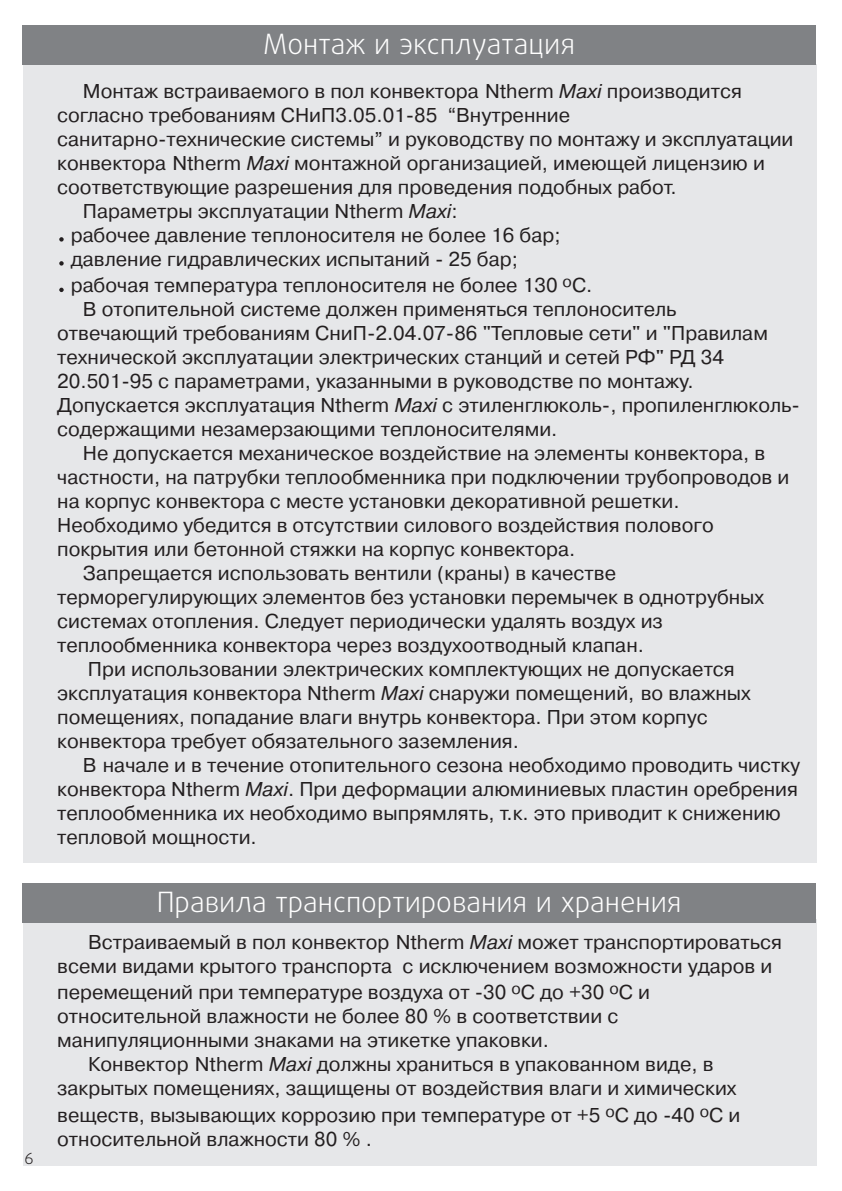
<style>
.page{position:relative;width:842px;height:1191px;background:#fff}
.page>*{position:absolute;margin:0;border:0;box-sizing:border-box;transform-origin:0 0}
.t1{font:300 28px "Daxline Pro";color:#fff}
.t2{font:20px/24px "Pragmatica C";color:#231f20}
.t3{font:300 16px "Daxline Pro";color:#231f20}
.s1{font-style:italic}
</style>
<div class="page">
<div style="left:23px;top:64px;width:794px;height:798px;background:#e6e7e9"></div>
<div style="left:22px;top:25px;width:794px;height:40px;background:#808285"></div>
<svg style="left:59px;top:288px;width:5px;height:4px"></svg>
<svg style="left:59px;top:261px;width:5px;height:5px"></svg>
<svg style="left:59px;top:237px;width:5px;height:5px"></svg>
<div style="left:23px;top:919px;width:794px;height:247px;background:#e6e7e9"></div>
<div style="left:22px;top:883px;width:794px;height:40px;background:#808285"></div>
<p class="t3" style="left:25px;top:1151px;width:11px">6</p>
<h1 class="t1" style="left:263px;top:32px;width:313px">Монтаж и эксплуатация</h1>
<p class="t2" style="left:83px;top:79px;width:661px">Монтаж встраиваемого в пол конвектора Ntherm <span class="s1">Maxi</span> производится</p>
<p class="t2" style="left:57px;top:103px;width:514px">согласно требованиям СНиП3.05.01 85 “Внутренние</p>
<p class="t2" style="left:57px;top:127px;width:738px">санитарно технические системы” и руководству по монтажу и эксплуатации</p>
<p class="t2" style="left:57px;top:151px;width:709px">конвектора Ntherm <span class="s1">Maxi</span> монтажной организацией, имеющей лицензию и</p>
<p class="t2" style="left:57px;top:175px;width:621px">соответствующие разрешения для проведения подобных работ.</p>
<p class="t2" style="left:83px;top:199px;width:376px">Параметры эксплуатации Ntherm <span class="s1">Maxi</span>:</p>
<p class="t2" style="left:71px;top:223px;width:491px">рабочее давление теплоносителя не более 16 бар;</p>
<p class="t2" style="left:71px;top:247px;width:449px">давление гидравлических испытаний 25 бар;</p>
<p class="t2" style="left:71px;top:273px;width:523px">рабочая температура теплоносителя не более 130 <sup>о</sup>С.</p>
<p class="t2" style="left:83px;top:297px;width:595px">В отопительной системе должен применяться теплоноситель</p>
<p class="t2" style="left:57px;top:321px;width:712px">отвечающий требованиям СниП 2.04.07 86 "Тепловые сети" и "Правилам</p>
<p class="t2" style="left:57px;top:345px;width:668px">технической эксплуатации электрических станций и сетей РФ" РД 34</p>
<p class="t2" style="left:57px;top:369px;width:638px">20.501 95 с параметрами, указанными в руководстве по монтажу.</p>
<p class="t2" style="left:57px;top:393px;width:736px">Допускается эксплуатация Ntherm <span class="s1">Maxi</span> с этиленглюколь , пропиленглюколь</p>
<p class="t2" style="left:57px;top:417px;width:502px">содержащими незамерзающими теплоносителями.</p>
<p class="t2" style="left:83px;top:441px;width:684px">Не допускается механическое воздействие на элементы конвектора, в</p>
<p class="t2" style="left:57px;top:465px;width:734px">частности, на патрубки теплообменника при подключении трубопроводов и</p>
<p class="t2" style="left:57px;top:489px;width:624px">на корпус конвектора с месте установки декоративной решетки.</p>
<p class="t2" style="left:57px;top:513px;width:658px">Необходимо убедится в отсутствии силового воздействия полового</p>
<p class="t2" style="left:57px;top:537px;width:520px">покрытия или бетонной стяжки на корпус конвектора.</p>
<p class="t2" style="left:83px;top:561px;width:535px">Запрещается использовать вентили (краны) в качестве</p>
<p class="t2" style="left:57px;top:585px;width:708px">терморегулирующих элементов без установки перемычек в однотрубных</p>
<p class="t2" style="left:57px;top:609px;width:607px">системах отопления. Следует периодически удалять воздух из</p>
<p class="t2" style="left:57px;top:633px;width:588px">теплообменника конвектора через воздухоотводный клапан.</p>
<p class="t2" style="left:88px;top:657px;width:648px">При использовании электрических комплектующих не допускается</p>
<p class="t2" style="left:57px;top:681px;width:695px">эксплуатация конвектора Ntherm <span class="s1">Maxi</span> снаружи помещений, во влажных</p>
<p class="t2" style="left:57px;top:705px;width:652px">помещениях, попадание влаги внутрь конвектора. При этом корпус</p>
<p class="t2" style="left:57px;top:729px;width:463px">конвектора требует обязательного заземления.</p>
<p class="t2" style="left:83px;top:753px;width:719px">В начале и в течение отопительного сезона необходимо проводить чистку</p>
<p class="t2" style="left:57px;top:777px;width:742px">конвектора Ntherm <span class="s1">Maxi</span>. При деформации алюминиевых пластин оребрения</p>
<p class="t2" style="left:57px;top:801px;width:725px">теплообменника их необходимо выпрямлять, т.к. это приводит к снижению</p>
<p class="t2" style="left:57px;top:825px;width:201px">тепловой мощности.</p>
<h1 class="t1" style="left:157px;top:890px;width:526px">Правила транспортирования и хранения</h1>
<p class="t2" style="left:57px;top:930px;width:726px;text-indent:31px">Встраиваемый в пол конвектор Ntherm <span class="s1">Maxi</span> может транспортироваться всеми видами крытого транспорта с исключением возможности ударов и</p>
<p class="t2" style="left:57px;top:980px;width:594px">перемещений при температуре воздуха от 30 <sup>о</sup>С до +30 <sup>о</sup>С и относительной влажности не более 80 % в соответствии с манипуляционными знаками на этикетке упаковки.</p>
<p class="t2" style="left:57px;top:1052px;width:681px;text-align:center">Конвектор Ntherm <span class="s1">Maxi</span> должны храниться в упакованном виде, в закрытых помещениях, защищены от воздействия влаги и химических</p>
<p class="t2" style="left:57px;top:1102px;width:685px">веществ, вызывающих коррозию при температуре от +5 <sup>о</sup>С до 40 <sup>о</sup>С и относительной влажности 80 % .</p>
</div>
